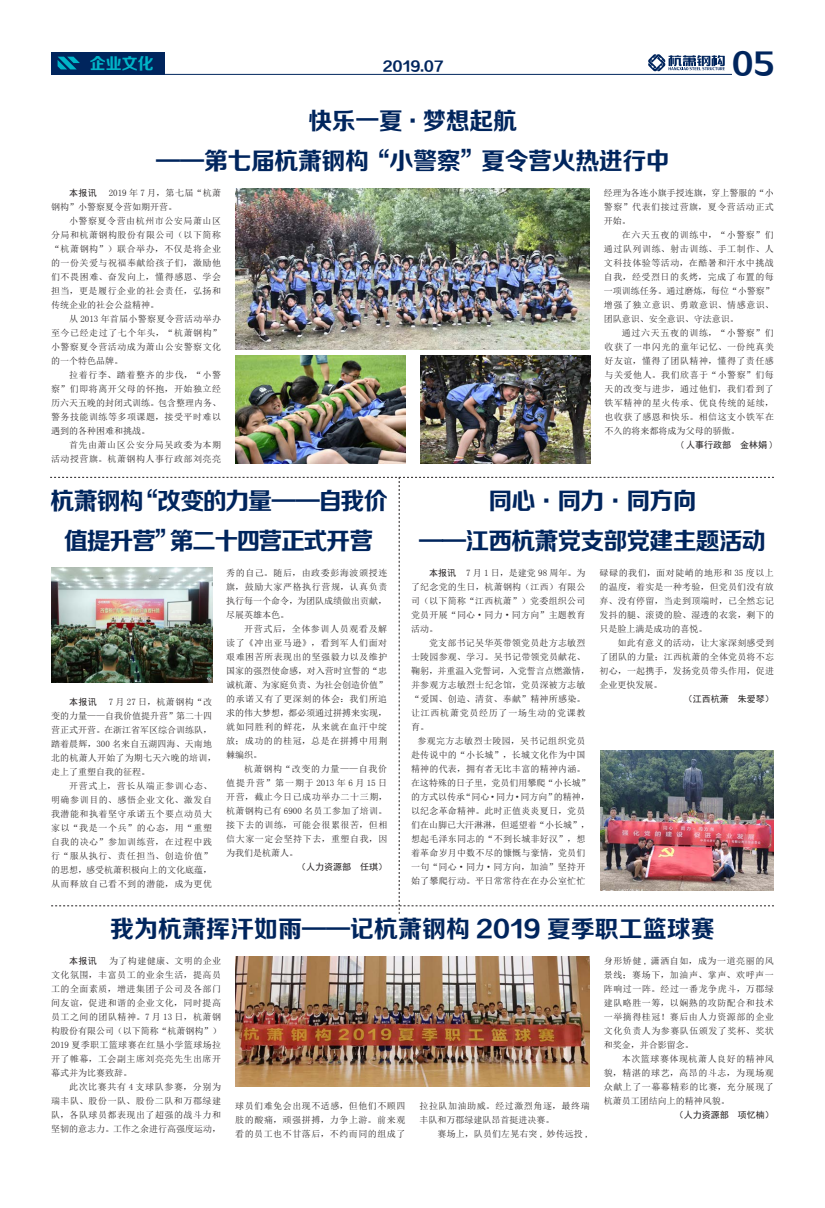
<style>
.page{position:relative;width:825px;height:1208px;background:#fff}
.page>*{position:absolute;margin:0;border:0;box-sizing:border-box;transform-origin:0 0}
.t1{font:30px "FZZCHJW GB1 0";color:#00255d}
.t2{font:24px/40px "FZZCHJW GB1 0";letter-spacing:-.025em;color:#00255d;text-align:center}
.t3{font:24px/40px "FZZCHJW GB1 0";letter-spacing:-.06em;color:#00255d;text-align:center}
.t4{font:24px "FZZCHJW GB1 0";color:#00255d}
.t5{font:16px "FZZCHJW GB1 0";color:#00b5c8}
.t6{font:14px "FZZCHJW GB1 0";color:#00255d}
.t7{font:9px/14px "Sim Sun";letter-spacing:.025em;color:#231f20;text-align:justify}
.t8{font:9px/14px "Sim Sun";color:#231f20}
.t9{font:9px "Sim Hei";color:#231f20}
.t10{font:9px/14px "Sim Sun";letter-spacing:.06em;color:#231f20;text-align:right}
.s1{font-family:"Sim Hei"}
</style>
<div class="page">
<div style="left:80px;top:52px;width:85px;height:22px;background:#00255d"></div>
<hr style="left:52px;top:74px;width:680px;height:1px;background:#00255d">
<div style="left:52px;top:52px;width:28px;height:22px;background:#00255d"></div>
<svg style="left:58px;top:57px;width:22px;height:12px"></svg>
<svg style="left:648px;top:54px;width:77px;height:17px"></svg>
<svg style="left:50px;top:477px;width:724px;height:437px"></svg>
<img style="left:236px;top:356px;width:170px;height:107px">
<img style="left:236px;top:189px;width:354px;height:160px">
<img style="left:51px;top:568px;width:161px;height:115px">
<img style="left:601px;top:750px;width:173px;height:140px">
<img style="left:235px;top:956px;width:354px;height:130px">
<img style="left:420px;top:356px;width:170px;height:107px">
<h3 class="t5" style="left:90px;top:55px;width:66px">企业文化</h3>
<h3 class="t6" style="left:383px;top:59px;width:62px">2019.07</h3>
<h1 class="t1" style="left:732px;top:48px;width:44px">05</h1>
<h2 class="t2" style="left:156px;top:102px;width:515px">快乐一夏·梦想起航<br>——第七届杭萧钢构“小警察”夏令营火热进行中</h2>
<p class="t8" style="left:51px;top:185px;width:172px;text-indent:58px">2019 年 7 月，第七届“杭萧钢构”小警察夏令营如期开营。</p>
<p class="t7" style="left:51px;top:213px;width:172px;text-indent:18px">小警察夏令营由杭州市公安局萧山区分局和杭萧钢构股份有限公司（以下简称“杭萧钢构”）联合举办，不仅是将企业的一份关爱与祝福奉献给孩子们，激励他们不畏困难、奋发向上，懂得感恩、学会担当，更是履行企业的社会责任，弘扬和传统企业的社会公益精神。</p>
<p class="t7" style="left:51px;top:311px;width:172px;text-indent:18px">从 2013 年首届小警察夏令营活动举办至今已经走过了七个年头，“杭萧钢构”小警察夏令营活动成为萧山公安警察文化的一个特色品牌。</p>
<p class="t7" style="left:51px;top:367px;width:172px;text-indent:18px">拉着行李、踏着整齐的步伐，“小警察”们即将离开父母的怀抱，开始独立经历六天五晚的封闭式训练。包含整理内务、警务技能训练等多项课题，接受平时难以遇到的各种困难和挑战。</p>
<p class="t10" style="left:51px;top:437px;width:172px">首先由萧山区公安分局吴政委为本期<br>活动授营旗。杭萧钢构人事行政部刘亮亮</p>
<p class="t9" style="left:69px;top:188px;width:29px">本报讯</p>
<h2 class="t3" style="left:51px;top:482px;width:339px">杭萧钢构“改变的力量——自我价值提升营”第二十四营正式开营</h2>
<p class="t8" style="left:51px;top:694px;width:167px;text-indent:58px">7 月 27 日，杭萧钢构“改变的力量——自我价值提升营”第二十四营正式开营。在浙江省军区综合训练队，踏着晨辉，300 名来自五湖四海、天南地北的杭萧人开始了为期七天六晚的培训，走上了重塑自我的征程。</p>
<p class="t7" style="left:51px;top:778px;width:163px;text-indent:18px">开营式上，营长从端正参训心态、明确参训目的、感悟企业文化、激发自我潜能和执着坚守承诺五个要点动员大家以“我是一个兵”的心态，用“重塑自我的决心”参加训练营，在过程中践行“服从执行、责任担当、创造价值”的思想，感受杭萧积极向上的文化底蕴，从而释放自己看不到的潜能，成为更优</p>
<p class="t9" style="left:69px;top:697px;width:29px">本报讯</p>
<p class="t7" style="left:226px;top:565px;width:163px">秀的自己。随后，由政委彭海波颁授连旗，鼓励大家严格执行营规，认真负责执行每一个命令，为团队成绩做出贡献，尽展英雄本色。</p>
<p class="t7" style="left:226px;top:621px;width:163px;text-indent:18px">开营式后，全体参训人员观看及解读了《冲出亚马逊》，看到军人们面对艰难困苦所表现出的坚强毅力以及维护国家的强烈使命感，对入营时宣誓的“忠诚杭萧、为家庭负责、为社会创造价值”的承诺又有了更深刻的体会：我们所追求的伟大梦想，都必须通过拼搏来实现，就如同胜利的鲜花，从来就在血汗中绽放；成功的的桂冠，总是在拼搏中用荆棘编织。</p>
<p class="t7" style="left:226px;top:761px;width:163px;text-indent:18px">杭萧钢构“改变的力量——自我价值提升营”第一期于 2013 年 6 月 15 日开营，截止今日已成功举办二十三期，杭萧钢构已有 6900 名员工参加了培训。接下去的训练，可能会很累很苦，但相信大家一定会坚持下去，重塑自我，因为我们是杭萧人。</p>
<p class="t9" style="left:297px;top:862px;width:91px">（人力资源部 任琪）</p>
<p class="t7" style="left:604px;top:185px;width:171px">经理为各连小旗手授连旗，穿上警服的“小警察”代表们接过营旗，夏令营活动正式开始。</p>
<p class="t7" style="left:604px;top:227px;width:172px;text-indent:18px">在六天五夜的训练中，“小警察”们通过队列训练、射击训练、手工制作、人文科技体验等活动，在酷暑和汗水中挑战自我，经受烈日的炙烤，完成了布置的每一项训练任务。通过磨炼，每位“小警察”增强了独立意识、勇敢意识、情感意识、团队意识、安全意识、守法意识。</p>
<p class="t7" style="left:605px;top:325px;width:171px;text-indent:17px">通过六天五夜的训练，“小警察”们收获了一串闪光的童年记忆、一份纯真美好友谊，懂得了团队精神，懂得了责任感与关爱他人。我们欣喜于“小警察”们每天的改变与进步，通过他们，我们看到了铁军精神的星火传承、优良传统的延续，也收获了感恩和快乐。相信这支小铁军在不久的将来都将成为父母的骄傲。</p>
<p class="t9" style="left:679px;top:440px;width:96px">( 人事行政部 金林娟 )</p>
<h2 class="t2" style="left:419px;top:482px;width:348px">同心·同力·同方向<br>——江西杭萧党支部党建主题活动</h2>
<p class="t7" style="left:411px;top:565px;width:176px;text-indent:18px"><span class="s1">本报讯</span> 7 月 1 日，是建党 98 周年。为了纪念党的生日，杭萧钢构（江西）有限公司（以下简称“江西杭萧”）党委组织公司党员开展“同心·同力·同方向”主题教育活动。</p>
<p class="t7" style="left:411px;top:635px;width:180px;text-align:left;text-indent:18px">党支部书记吴华英带领党员赴方志敏烈士陵园参观、学习。吴书记带领党员献花、鞠躬，并重温入党誓词，入党誓言点燃激情，并参观方志敏烈士纪念馆，党员深被方志敏“爱国、创造、清贫、奉献”精神所感染。让江西杭萧党员经历了一场生动的党课教育。</p>
<p class="t7" style="left:411px;top:733px;width:180px;text-align:center">参观完方志敏烈士陵园，吴书记组织党员赴传说中的“小长城”，长城文化作为中国精神的代表，拥有者无比丰富的精神内涵。在这特殊的日子里，党员们用攀爬“小长城”的方式以传承“同心·同力·同方向”的精神，以纪念革命精神。此时正值炎炎夏日，党员们在山脚已大汗淋淋，但遥望着“小长城”，想起毛泽东同志的“不到长城非好汉”，想着革命岁月中数不尽的慷慨与豪情，党员们一句“同心·同力·同方向，加油”坚持开始了攀爬行动。平日常常待在在办公室忙忙</p>
<p class="t7" style="left:600px;top:566px;width:176px">碌碌的我们，面对陡峭的地形和 35 度以上的温度，着实是一种考验，但党员们没有放弃、没有停留，当走到顶端时，已全然忘记发抖的腿、滚烫的脸、湿透的衣裳，剩下的只是脸上满是成功的喜悦。</p>
<p class="t7" style="left:600px;top:636px;width:176px;text-indent:18px">如此有意义的活动，让大家深刻感受到了团队的力量；江西杭萧的全体党员将不忘初心，一起携手，发扬党员带头作用，促进企业更快发展。</p>
<p class="t9" style="left:684px;top:694px;width:91px">（江西杭萧 朱爱琴）</p>
<h2 class="t4" style="left:110px;top:916px;width:606px">我为杭萧挥汗如雨——记杭萧钢构 2019 夏季职工篮球赛</h2>
<p class="t7" style="left:51px;top:953px;width:172px;text-indent:58px">为了构建健康、文明的企业文化氛围，丰富员工的业余生活，提高员工的全面素质，增进集团子公司及各部门间友谊，促进和谐的企业文化，同时提高员工之间的团队精神。7 月 13 日，杭萧钢构股份有限公司（以下简称“杭萧钢构”）2019 夏季职工篮球赛在红垦小学篮球场拉开了帷幕，工会副主席刘亮亮先生出席开幕式并为比赛致辞。</p>
<p class="t7" style="left:51px;top:1079px;width:172px;text-indent:18px">此次比赛共有 4 支球队参赛，分别为瑞丰队、股份一队、股份二队和万郡绿建队，各队球员都表现出了超强的战斗力和坚韧的意志力。工作之余进行高强度运动，</p>
<p class="t9" style="left:69px;top:956px;width:29px">本报讯</p>
<p class="t7" style="left:235px;top:1098px;width:172px">球员们难免会出现不适感，但他们不顾四肢的酸痛，顽强拼搏，力争上游。前来观看的员工也不甘落后，不约而同的组成了</p>
<p class="t7" style="left:420px;top:1098px;width:172px">拉拉队加油助威。经过激烈角逐，最终瑞丰队和万郡绿建队昂首挺进决赛。</p>
<p class="t7" style="left:438px;top:1126px;width:154px">赛场上，队员们左晃右突 , 妙传远投 ,</p>
<p class="t7" style="left:604px;top:953px;width:172px">身形矫健 , 潇洒自如，成为一道亮丽的风景线；赛场下，加油声、掌声、欢呼声一阵响过一阵。经过一番龙争虎斗，万郡绿建队略胜一筹，以娴熟的攻防配合和技术一举摘得桂冠！赛后由人力资源部的企业文化负责人为参赛队伍颁发了奖杯、奖状和奖金，并合影留念。</p>
<p class="t7" style="left:604px;top:1051px;width:172px;text-indent:18px">本次篮球赛体现杭萧人良好的精神风貌，精湛的球艺，高昂的斗志，为现场观众献上了一幕幕精彩的比赛，充分展现了杭萧员工团结向上的精神风貌。</p>
<p class="t9" style="left:675px;top:1110px;width:100px">（人力资源部 项忆楠）</p>
</div>
